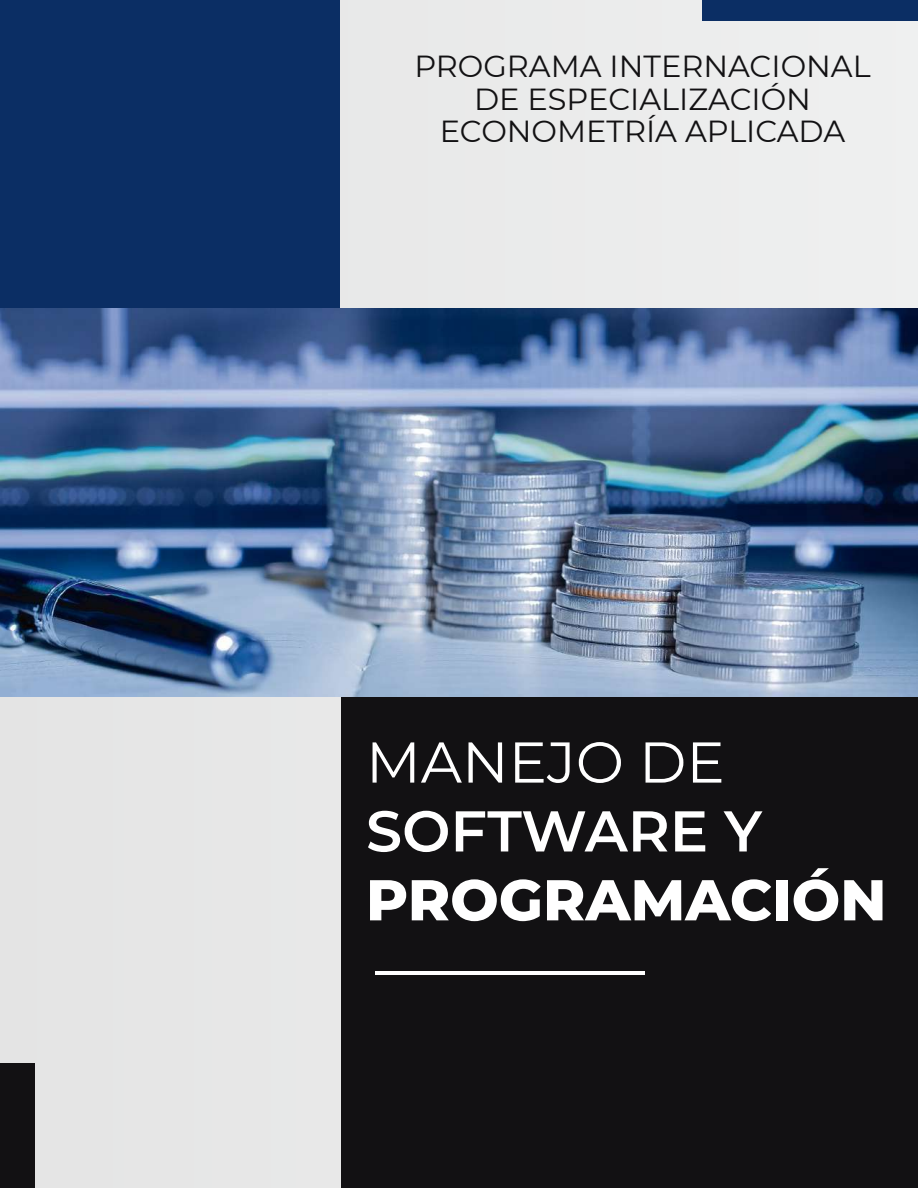
<style>
.page{position:relative;width:918px;height:1188px;background:#e8e9e9}
.page>*{position:absolute;margin:0;border:0;box-sizing:border-box;transform-origin:0 0}
.t1{font:800 57.45px "Montserrat";color:#fff}
.t2{font:600 57.45px "Montserrat";color:#fff}
.t3{font:57.45px "Montserrat";color:#fff}
.t4{font:30.45px/32.5px "Montserrat";color:#121113;text-align:center}
</style>
<div class="page">
<div style="left:0;top:1063px;width:34px;height:125px;background:#121113"></div>
<div style="left:341px;top:335px;width:577px;height:853px;background:#121113"></div>
<div style="left:0;top:0;width:339px;height:588px;background:#0b2e64"></div>
<img style="left:0;top:308px;width:918px;height:389px">
<div style="left:703px;top:0;width:215px;height:20px;background:#0b2e64"></div>
<hr style="left:375px;top:971px;width:270px;height:4px;background:#fff">
<p class="t4" style="left:414px;top:49px;width:458px">PROGRAMA INTERNACIONAL<br>DE ESPECIALIZACIÓN<br>ECONOMETRÍA APLICADA</p>
<h1 class="t3" style="left:366px;top:723px;width:360px">MANEJO DE</h1>
<h1 class="t2" style="left:366px;top:790px;width:398px">SOFTWARE Y</h1>
<h1 class="t1" style="left:366px;top:858px;width:522px">PROGRAMACIÓN</h1>
</div>
